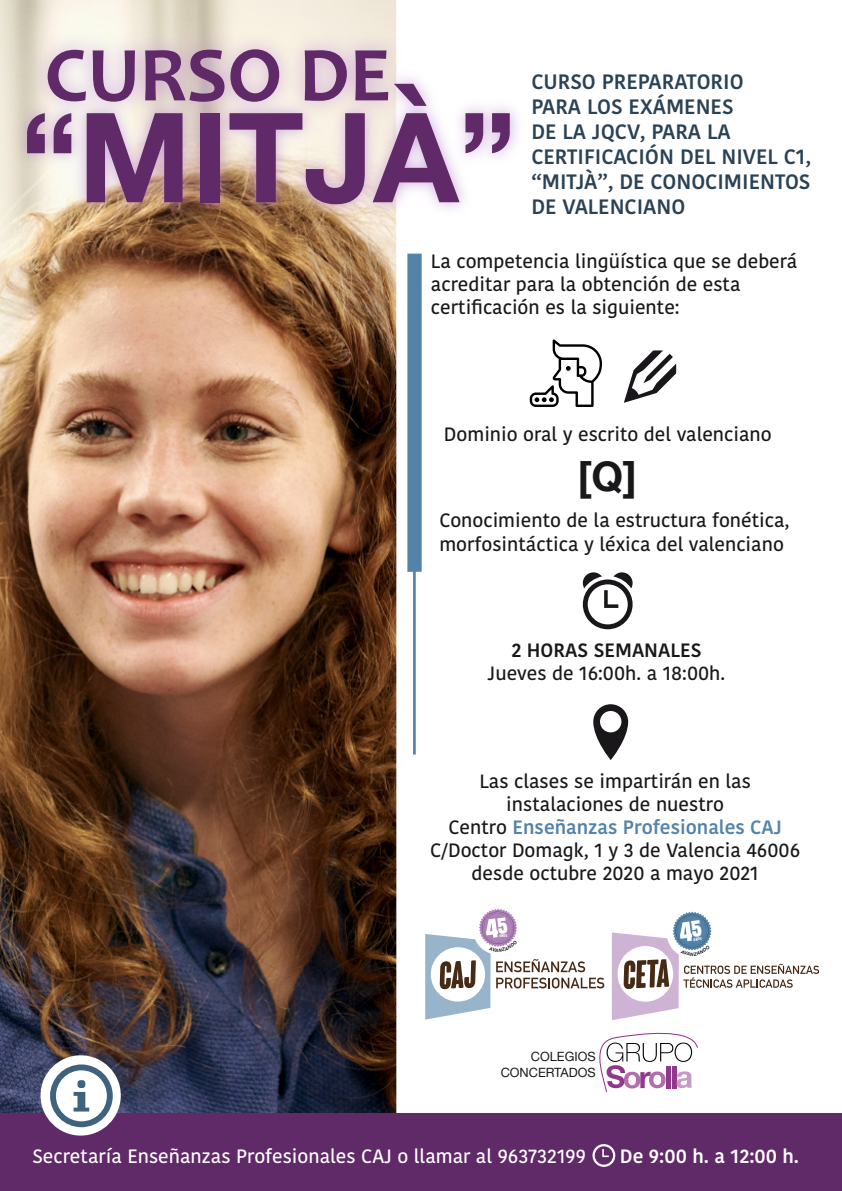
<style>
.page{position:relative;width:842px;height:1191px;background:#fff}
.page>*{position:absolute;margin:0;border:0;box-sizing:border-box;transform-origin:0 0}
.t1{font:700 124.6px "Helvetica Neue";color:#602967}
.t2{font:700 78.5px "Candara";color:#602967}
.t3{font:700 40.8px "Helvetica Neue";color:#1a171b}
.t4{font:600 20.7px/24.9px "Kohinoor Bangla";color:#2a4255}
.t5{font:500 19.2px/23.1px "Kohinoor Bangla";color:#1a171b}
.t6{font:500 19.2px "Kohinoor Bangla";color:#fff}
.t7{font:600 19.2px "Kohinoor Bangla";color:#fff}
.t8{font:600 19.2px "Kohinoor Bangla";color:#1a171b}
.t9{font:12.8px/15.3px "Helvetica Neue";color:#1a171b;text-align:right}
.t10{font:italic 700 4.6px "Helvetica Neue";color:#1b181c}
.t11{font:800 condensed 4px "Abadi";color:#fff}
.t12{font:800 condensed 3.9px "Abadi";color:#fff}
.s1{font-weight:600;color:#5483a9}
</style>
<div class="page">
<img style="left:0;top:0;width:396px;height:1113px">
<svg style="left:599px;top:1032px;width:99px;height:61px"></svg>
<img style="left:1px;top:64px;width:517px;height:218px">
<img style="left:19px;top:10px;width:398px;height:138px">
<svg style="left:407px;top:254px;width:15px;height:500px"></svg>
<svg style="left:530px;top:339px;width:72px;height:68px"></svg>
<svg style="left:624px;top:350px;width:52px;height:53px"></svg>
<svg style="left:583px;top:572px;width:50px;height:57px"></svg>
<svg style="left:593px;top:704px;width:35px;height:56px"></svg>
<div style="left:0;top:1113px;width:842px;height:78px;background:#602967"></div>
<svg style="left:592px;top:1144px;width:23px;height:22px"></svg>
<div style="left:41px;top:1055px;width:80px;height:80px;background:#fff;border-radius:50%"></div>
<svg style="left:50px;top:1064px;width:63px;height:63px"></svg>
<svg style="left:612px;top:911px;width:207px;height:109px"></svg>
<svg style="left:425px;top:908px;width:179px;height:111px"></svg>
<h2 class="t2" style="left:45px;top:26px;width:348px">CURSO DE</h2>
<p class="t4" style="left:531px;top:69px;width:281px">CURSO PREPARATORIO<br>PARA LOS EXÁMENES<br>DE LA JQCV, PARA LA<br>CERTIFICACIÓN DEL NIVEL C1, “MITJÀ”, DE CONOCIMIENTOS<br>DE VALENCIANO</p>
<p class="t5" style="left:431px;top:249px;width:368px">La competencia lingüística que se deberá acreditar para la obtención de esta certificación es la siguiente:</p>
<h1 class="t1" style="left:20px;top:60px;width:498px">“MITJÀ”</h1>
<p class="t5" style="left:444px;top:422px;width:329px">Dominio oral y escrito del valenciano</p>
<h3 class="t3" style="left:578px;top:445px;width:60px">[Q]</h3>
<p class="t5" style="left:439px;top:508px;width:352px">Conocimiento de la estructura fonética, morfosintáctica y léxica del valenciano</p>
<p class="t8" style="left:511px;top:634px;width:191px">2 HORAS SEMANALES</p>
<p class="t5" style="left:488px;top:661px;width:239px">Jueves de 16:00h. a 18:00h.</p>
<p class="t5" style="left:430px;top:769px;width:371px;text-align:center">Las clases se impartirán en las instalaciones de nuestro<br>Centro <span class="s1">Enseñanzas Profesionales CAJ<br></span>C/Doctor Domagk, 1 y 3 de Valencia 46006 desde octubre 2020 a mayo 2021</p>
<p class="t12" style="left:499px;top:933px;width:10px;rotate:-6deg">AÑOS</p>
<p class="t9" style="left:501px;top:1050px;width:96px">COLEGIOS<br>CONCERTADOS</p>
<p class="t11" style="left:693px;top:937px;width:10px;rotate:-6deg">AÑOS</p>
<p class="t10" style="left:690px;top:950px;width:5px">N</p>
<p class="t6" style="left:32px;top:1140px;width:555px">Secretaría Enseñanzas Profesionales CAJ o llamar al 963732199</p>
<p class="t7" style="left:620px;top:1140px;width:181px">De 9:00 h. a 12:00 h.</p>
</div>
